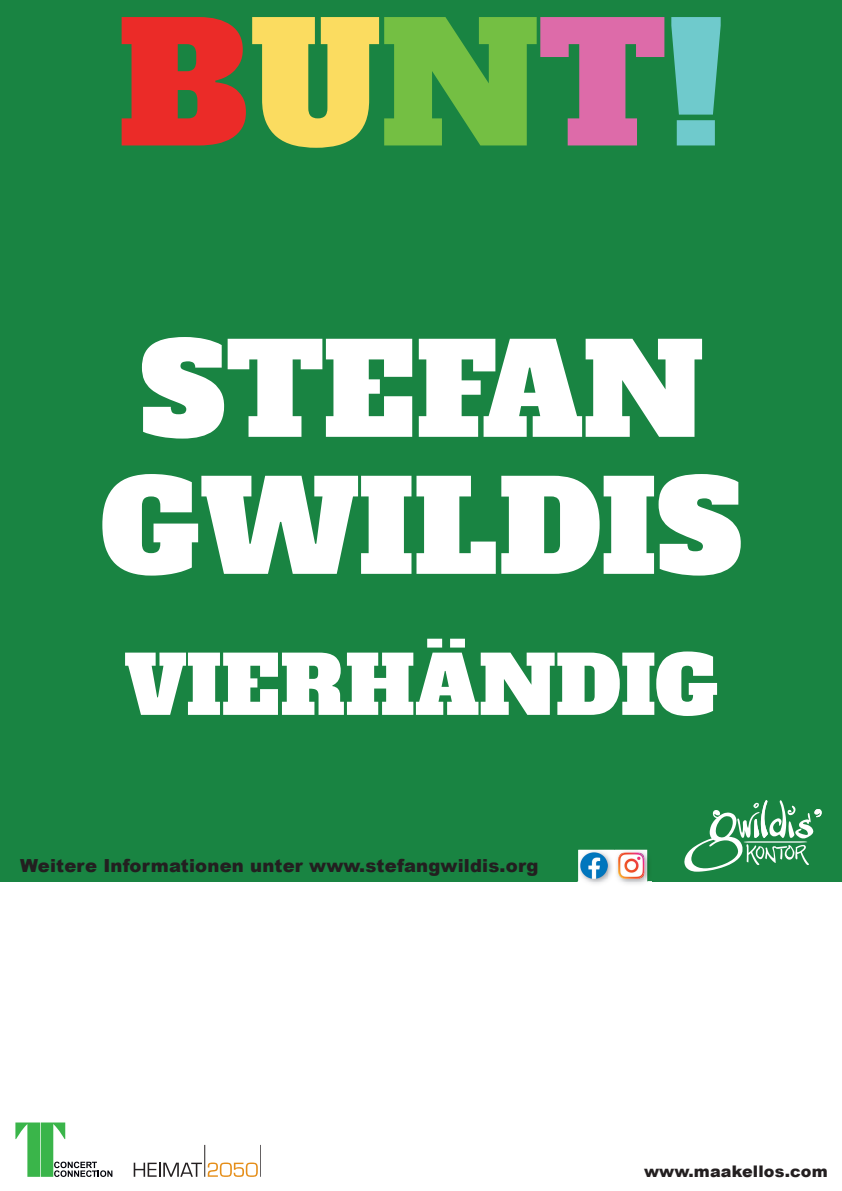
<style>
.page{position:relative;width:842px;height:1191px;background:#fff}
.page>*{position:absolute;margin:0;border:0;box-sizing:border-box;transform-origin:0 0}
.t1{font:165px "Alfa Slab One";color:#eb2b28}
.t2{font:126px/137px "Alfa Slab One";color:#fff;text-align:center}
.t3{font:80px "Alfa Slab One";color:#fff}
.t4{font:900 18px "Arial";letter-spacing:.01em;color:#231f20}
.t5{font:900 16px "Arial";letter-spacing:.01em;color:#231f20}
.s1{color:#fbdc60}
.s2{color:#74bf43}
.s3{color:#dd6ba9}
.s4{color:#6fcacc}
</style>
<div class="page">
<div style="left:0;top:0;width:842px;height:881px;background:#198442"></div>
<img style="left:590px;top:849px;width:62px;height:35px">
<img style="left:578px;top:849px;width:69px;height:33px">
<img style="left:581px;top:852px;width:26px;height:26px">
<img style="left:618px;top:878px;width:26px;height:1px">
<img style="left:618px;top:852px;width:26px;height:26px">
<svg style="left:684px;top:800px;width:138px;height:71px"></svg>
<svg style="left:15px;top:1122px;width:97px;height:54px"></svg>
<svg style="left:134px;top:1162px;width:68px;height:14px"></svg>
<svg style="left:208px;top:1162px;width:50px;height:14px"></svg>
<hr style="left:205px;top:1144px;width:1px;height:32px;background:#231f20">
<hr style="left:261px;top:1144px;width:1px;height:32px;background:#231f20">
<h1 class="t1" style="left:117px;top:-26px;width:609px">B<span class="s1">U</span><span class="s2">N</span><span class="s3">T</span><span class="s4">!</span></h1>
<h2 class="t2" style="left:100px;top:324px;width:644px">STEFAN<br>GWILDIS</h2>
<h3 class="t3" style="left:124px;top:632px;width:595px">VIERHÄNDIG</h3>
<p class="t4" style="left:20px;top:852px;width:520px">Weitere Informationen unter www.stefangwildis.org</p>
<p class="t5" style="left:644px;top:1159px;width:185px">www.maakellos.com</p>
</div>
